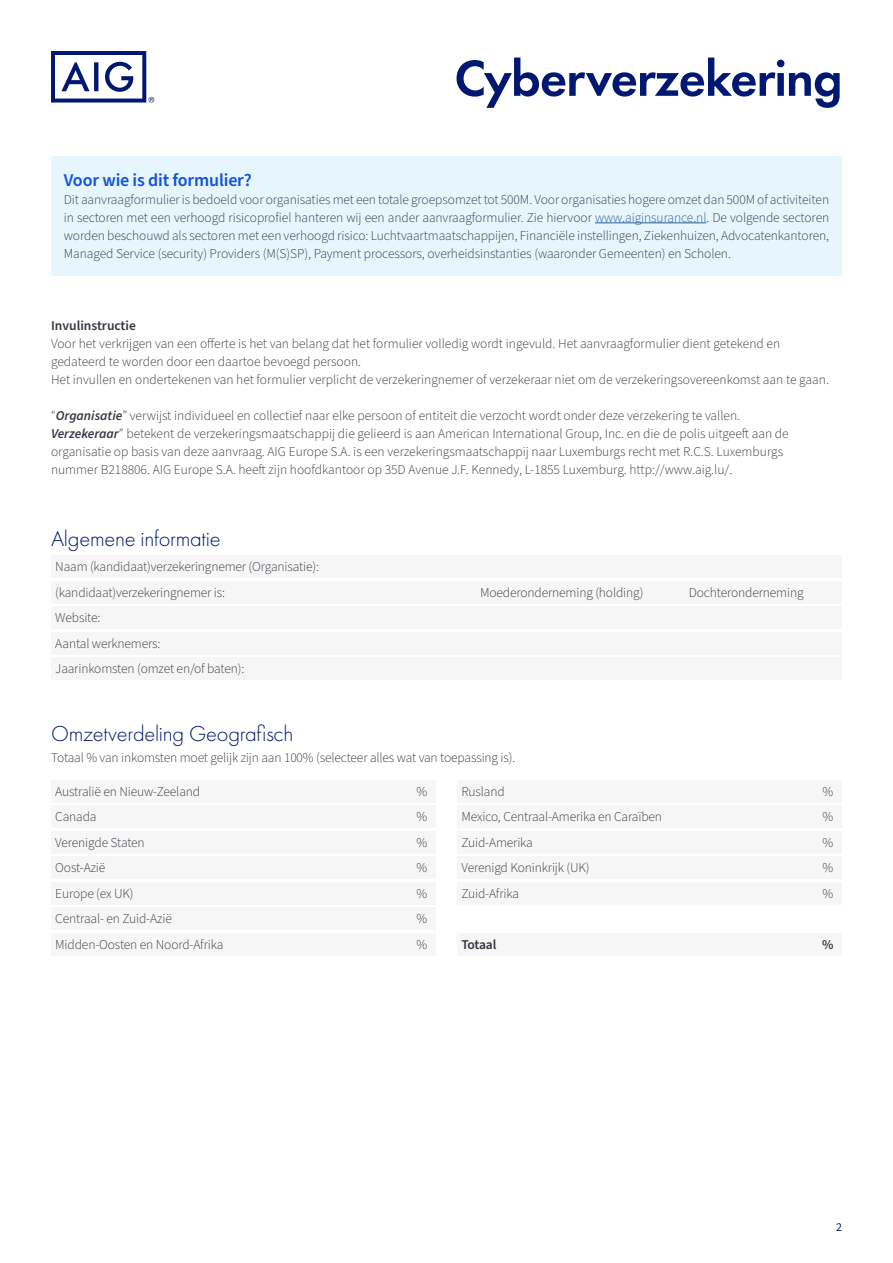
<style>
.page{position:relative;width:893px;height:1263px;background:#fff}
.page>*{position:absolute;margin:0;border:0;box-sizing:border-box;transform-origin:0 0}
.t1{font:600 52.5px "Futura PT";letter-spacing:-.02em;color:#001871}
.t2{font:300 22.5px "Futura PT";letter-spacing:-.01em;color:#001871}
.t3{font:600 18px "Source Sans Pro";letter-spacing:-.01em;color:#1352de}
.t4{font:300 13.5px/18px "Source Sans Pro";letter-spacing:-.005em;color:#343741}
.t5{font:600 13.5px "Source Sans Pro";color:#343741}
.t6{font:12px "Source Sans Pro";color:#001871}
.s1{color:#275b9b}
.s2{font-weight:600;font-style:italic}
</style>
<div class="page">
<div style="left:51px;top:555px;width:791px;height:23px;background:#f6f6f6"></div>
<div style="left:51px;top:780px;width:385px;height:23px;background:#f6f6f6"></div>
<div style="left:457px;top:780px;width:385px;height:23px;background:#f6f6f6"></div>
<div style="left:51px;top:632px;width:791px;height:23px;background:#f6f6f6"></div>
<div style="left:51px;top:856px;width:385px;height:23px;background:#f6f6f6"></div>
<div style="left:457px;top:856px;width:385px;height:23px;background:#f6f6f6"></div>
<div style="left:51px;top:581px;width:791px;height:23px;background:#f6f6f6"></div>
<div style="left:51px;top:805px;width:385px;height:23px;background:#f6f6f6"></div>
<div style="left:457px;top:805px;width:385px;height:23px;background:#f6f6f6"></div>
<div style="left:51px;top:657px;width:791px;height:23px;background:#f6f6f6"></div>
<div style="left:51px;top:882px;width:385px;height:23px;background:#f6f6f6"></div>
<div style="left:457px;top:882px;width:385px;height:23px;background:#f6f6f6"></div>
<div style="left:51px;top:606px;width:791px;height:23px;background:#f6f6f6"></div>
<div style="left:51px;top:831px;width:385px;height:23px;background:#f6f6f6"></div>
<div style="left:457px;top:831px;width:385px;height:23px;background:#f6f6f6"></div>
<div style="left:51px;top:907px;width:385px;height:23px;background:#f6f6f6"></div>
<div style="left:51px;top:933px;width:385px;height:23px;background:#f6f6f6"></div>
<div style="left:457px;top:933px;width:385px;height:23px;background:#f6f6f6"></div>
<div style="left:51px;top:156px;width:791px;height:120px;background:#e6f6fc"></div>
<hr style="left:595px;top:222px;width:111px;height:1px;background:#275b9b">
<svg style="left:51px;top:51px;width:103px;height:52px"></svg>
<h1 class="t1" style="left:454px;top:45px;width:390px">Cyberverzekering</h1>
<h3 class="t3" style="left:64px;top:168px;width:190px">Voor wie is dit formulier?</h3>
<p class="t4" style="left:64px;top:191px;width:767px;text-align:justify">Dit aanvraagformulier is bedoeld voor organisaties met een totale groepsomzet tot 500M. Voor organisaties hogere omzet dan 500M of activiteiten in sectoren met een verhoogd risicoprofiel hanteren wij een ander aanvraagformulier. Zie hiervoor <span class="s1">www.aiginsurance.nl</span>. De volgende sectoren worden beschouwd als sectoren met een verhoogd risico: Luchtvaartmaatschappijen, Financiële instellingen, Ziekenhuizen, Advocatenkantoren, Managed Service (security) Providers (M(S)SP), Payment processors, overheidsinstanties (waaronder Gemeenten) en Scholen.</p>
<p class="t5" style="left:51px;top:316px;width:86px">Invulinstructie</p>
<p class="t4" style="left:51px;top:335px;width:779px">Voor het verkrijgen van een offerte is het van belang dat het formulier volledig wordt ingevuld. Het aanvraagformulier dient getekend en gedateerd te worden door een daartoe bevoegd persoon.<br>Het invullen en ondertekenen van het formulier verplicht de verzekeringnemer of verzekeraar niet om de verzekeringsovereenkomst aan te gaan.</p>
<p class="t4" style="left:51px;top:407px;width:739px">“<span class="s2">Organisatie</span>” verwijst individueel en collectief naar elke persoon of entiteit die verzocht wordt onder deze verzekering te vallen.<br><span class="s2">Verzekeraar</span>” betekent de verzekeringsmaatschappij die gelieerd is aan American International Group, Inc. en die de polis uitgeeft aan de organisatie op basis van deze aanvraag. AIG Europe S.A. is een verzekeringsmaatschappij naar Luxemburgs recht met R.C.S. Luxemburgs nummer B218806. AIG Europe S.A. heeft zijn hoofdkantoor op 35D Avenue J.F. Kennedy, L-1855 Luxemburg. http://www.aig.lu/.</p>
<h2 class="t2" style="left:51px;top:526px;width:171px">Algemene informatie</h2>
<p class="t4" style="left:55px;top:555px;width:265px;line-height:25.5px">Naam (kandidaat)verzekeringnemer (Organisatie): (kandidaat)verzekeringnemer is:</p>
<p class="t4" style="left:55px;top:606px;width:190px;line-height:25.5px">Website:<br>Aantal werknemers:<br>Jaarinkomsten (omzet en/of baten):</p>
<p class="t4" style="left:480px;top:584px;width:165px">Moederonderneming (holding)</p>
<p class="t4" style="left:689px;top:584px;width:116px">Dochteronderneming</p>
<h2 class="t2" style="left:51px;top:721px;width:244px">Omzetverdeling Geografisch</h2>
<p class="t4" style="left:51px;top:749px;width:466px">Totaal % van inkomsten moet gelijk zijn aan 100% (selecteer alles wat van toepassing is).</p>
<p class="t4" style="left:55px;top:782px;width:146px">Australië en Nieuw-Zeeland</p>
<p class="t4" style="left:416px;top:782px;width:12px">%</p>
<p class="t4" style="left:55px;top:808px;width:43px">Canada</p>
<p class="t4" style="left:416px;top:808px;width:12px">%</p>
<p class="t4" style="left:55px;top:833px;width:91px">Verenigde Staten</p>
<p class="t4" style="left:416px;top:833px;width:12px">%</p>
<p class="t4" style="left:55px;top:859px;width:52px">Oost-Azië</p>
<p class="t4" style="left:416px;top:859px;width:12px">%</p>
<p class="t4" style="left:55px;top:884px;width:80px">Europe (ex UK)</p>
<p class="t4" style="left:416px;top:884px;width:12px">%</p>
<p class="t4" style="left:55px;top:910px;width:118px">Centraal- en Zuid-Azië</p>
<p class="t4" style="left:416px;top:910px;width:12px">%</p>
<p class="t4" style="left:55px;top:935px;width:170px">Midden-Oosten en Noord-Afrika</p>
<p class="t4" style="left:416px;top:935px;width:12px">%</p>
<p class="t4" style="left:461px;top:782px;width:45px">Rusland</p>
<p class="t4" style="left:823px;top:782px;width:12px">%</p>
<p class="t4" style="left:461px;top:808px;width:202px">Mexico, Centraal-Amerika en Caraïben</p>
<p class="t4" style="left:823px;top:808px;width:12px">%</p>
<p class="t4" style="left:461px;top:833px;width:73px">Zuid-Amerika</p>
<p class="t4" style="left:823px;top:833px;width:12px">%</p>
<p class="t4" style="left:461px;top:859px;width:130px">Verenigd Koninkrijk (UK)</p>
<p class="t4" style="left:823px;top:859px;width:12px">%</p>
<p class="t4" style="left:461px;top:884px;width:59px">Zuid-Afrika</p>
<p class="t4" style="left:823px;top:884px;width:12px">%</p>
<p class="t5" style="left:461px;top:935px;width:37px">Totaal</p>
<p class="t5" style="left:822px;top:935px;width:13px">%</p>
<p class="t6" style="left:836px;top:1219px;width:7px">2</p>
</div>
